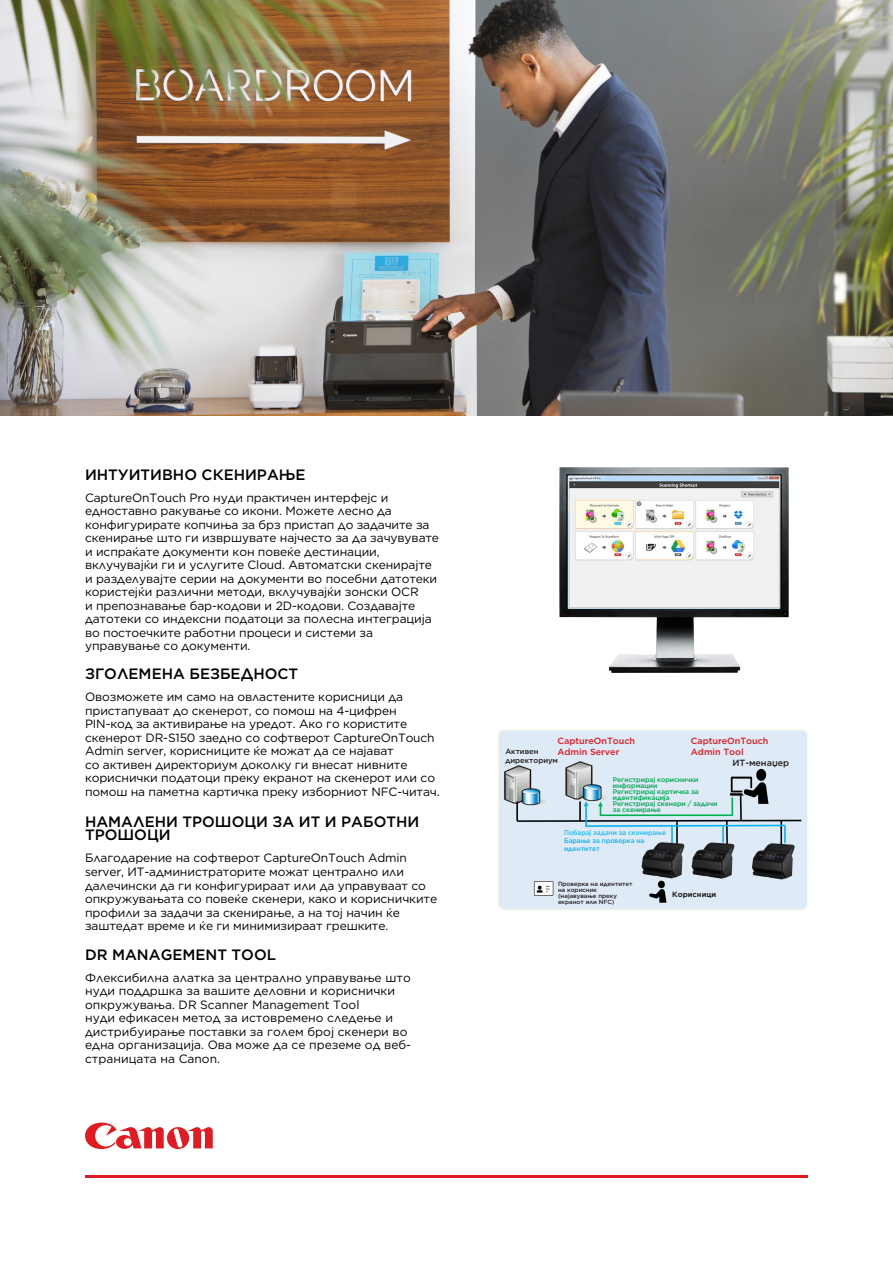
<style>
.page{position:relative;width:893px;height:1263px;background:#fff}
.page>*{position:absolute;margin:0;border:0;box-sizing:border-box;transform-origin:0 0}
.Specifiation_Title{font:500 15px/13.5px "Gotham";color:#000}
.Specifiation_Title-2{font:12px/13.5px "Gotham";letter-spacing:-.01em;color:#000}
.t1{font:500 9px/10.8px "Gotham";color:#e21a21}
.t2{font:500 9px "Gotham";color:#231f20}
.t3{font:500 7.5px/9px "Gotham";color:#231f20}
.t4{font:700 7.5px "Gotham";color:#231f20}
.t5{font:500 6.75px/6px "Gotham";letter-spacing:-.01em;color:#00a54f}
.t6{font:500 6.75px/8.1px "Gotham";letter-spacing:-.01em;color:#0eb4f2}
.t7{font:500 6.75px "Gotham";letter-spacing:-.01em;color:#23baf1}
.t8{font:500 6px/6px "Gotham";color:#231f20}
</style>
<div class="page">
<svg style="left:85px;top:1122px;width:128px;height:28px"></svg>
<hr style="left:85px;top:1175px;width:723px;height:3px;background:#e21a21">
<img style="left:0;top:0;width:893px;height:416px">
<img style="left:560px;top:468px;width:228px;height:204px">
<img style="left:498px;top:729px;width:310px;height:181px">
<div style="left:505px;top:748px;width:65px;height:17px;background:#deeaf6"></div>
<div style="left:549px;top:734px;width:101px;height:24px;background:#deeaf6"></div>
<div style="left:685px;top:732px;width:100px;height:35px;background:#deeaf6"></div>
<div style="left:619px;top:782px;width:103px;height:31px;background:#deeaf6"></div>
<div style="left:565px;top:827px;width:92px;height:17px;background:#deeaf6"></div>
<div style="left:557px;top:873px;width:77px;height:25px;background:#deeaf6"></div>
<div style="left:672px;top:884px;width:76px;height:22px;background:#deeaf6"></div>
<p class="Specifiation_Title" style="left:85px;top:467px;width:222px">ИНТУИТИВНО СКЕНИРАЊЕ</p>
<p class="Specifiation_Title-2" style="left:85px;top:490px;width:355px">CaptureOnTouch Pro нуди практичен интерфејс и едноставно ракување со икони. Можете лесно да конфигурирате копчиња за брз пристап до задачите за скенирање што ги извршувате најчесто за да зачувувате и испраќате документи кон повеќе дестинации, вклучувајќи ги и услугите Cloud. Автоматски скенирајте и разделувајте серии на документи во посебни датотеки користејќи различни методи, вклучувајќи зонски OCR<br>и препознавање бар-кодови и 2D-кодови. Создавајте датотеки со индексни податоци за полесна интеграција во постоечките работни процеси и системи за управување со документи.</p>
<p class="Specifiation_Title" style="left:85px;top:667px;width:215px">ЗГОЛЕМЕНА БЕЗБЕДНОСТ</p>
<p class="Specifiation_Title-2" style="left:85px;top:690px;width:356px">Овозможете им само на овластените корисници да пристапуваат до скенерот, со помош на 4-цифрен PIN-код за активирање на уредот. Ако го користите скенерот DR-S150 заедно со софтверот CaptureOnTouch Admin server, корисниците ќе можат да се најават<br>со активен директориум доколку ги внесат нивните кориснички податоци преку екранот на скенерот или со помош на паметна картичка преку изборниот NFC-читач.</p>
<p class="Specifiation_Title" style="left:85px;top:815px;width:336px">НАМАЛЕНИ ТРОШОЦИ ЗА ИТ И РАБОТНИ<br>ТРОШОЦИ</p>
<p class="Specifiation_Title-2" style="left:85px;top:851px;width:354px">Благодарение на софтверот CaptureOnTouch Admin server, ИТ-администраторите можат централно или далечински да ги конфигурираат или да управуваат со опкружувањата со повеќе скенери, како и корисничките профили за задачи за скенирање, а на тој начин ќе заштедат време и ќе ги минимизираат грешките.</p>
<p class="Specifiation_Title" style="left:85px;top:947px;width:192px">DR MANAGEMENT TOOL</p>
<p class="Specifiation_Title-2" style="left:85px;top:970px;width:328px">Флексибилна алатка за централно управување што нуди поддршка за вашите деловни и кориснички опкружувања. DR Scanner Management Tool<br>нуди ефикасен метод за истовремено следење и дистрибуирање поставки за голем број скенери во една организација. Ова може да се преземе од веб&shy;страницата на Canon.</p>
<p class="t1" style="left:557px;top:735px;width:79px">CaptureOnTouch<br>Admin Server</p>
<p class="t1" style="left:691px;top:736px;width:79px">CaptureOnTouch<br>Admin Tool</p>
<p class="t2" style="left:732px;top:757px;width:58px">ИТ-менаџер</p>
<p class="t5" style="left:613px;top:777px;width:87px">Регистрирај кориснички информации</p>
<p class="t5" style="left:613px;top:789px;width:88px">Регистрирај картичка за идентификација</p>
<p class="t5" style="left:613px;top:801px;width:106px">Регистрирај скенери / задачи за скенирање</p>
<p class="t7" style="left:564px;top:828px;width:104px">Побарај задачи за скенирање</p>
<p class="t6" style="left:564px;top:837px;width:82px">Барање за проверка на идентитет</p>
<p class="t8" style="left:558px;top:880px;width:76px">Проверка на идентитет на корисник</p>
<p class="t8" style="left:558px;top:892px;width:60px">(најавување преку екранот или NFC)</p>
<p class="t4" style="left:672px;top:889px;width:46px">Корисници</p>
<p class="t3" style="left:505px;top:746px;width:54px">Активен директориум</p>
</div>
